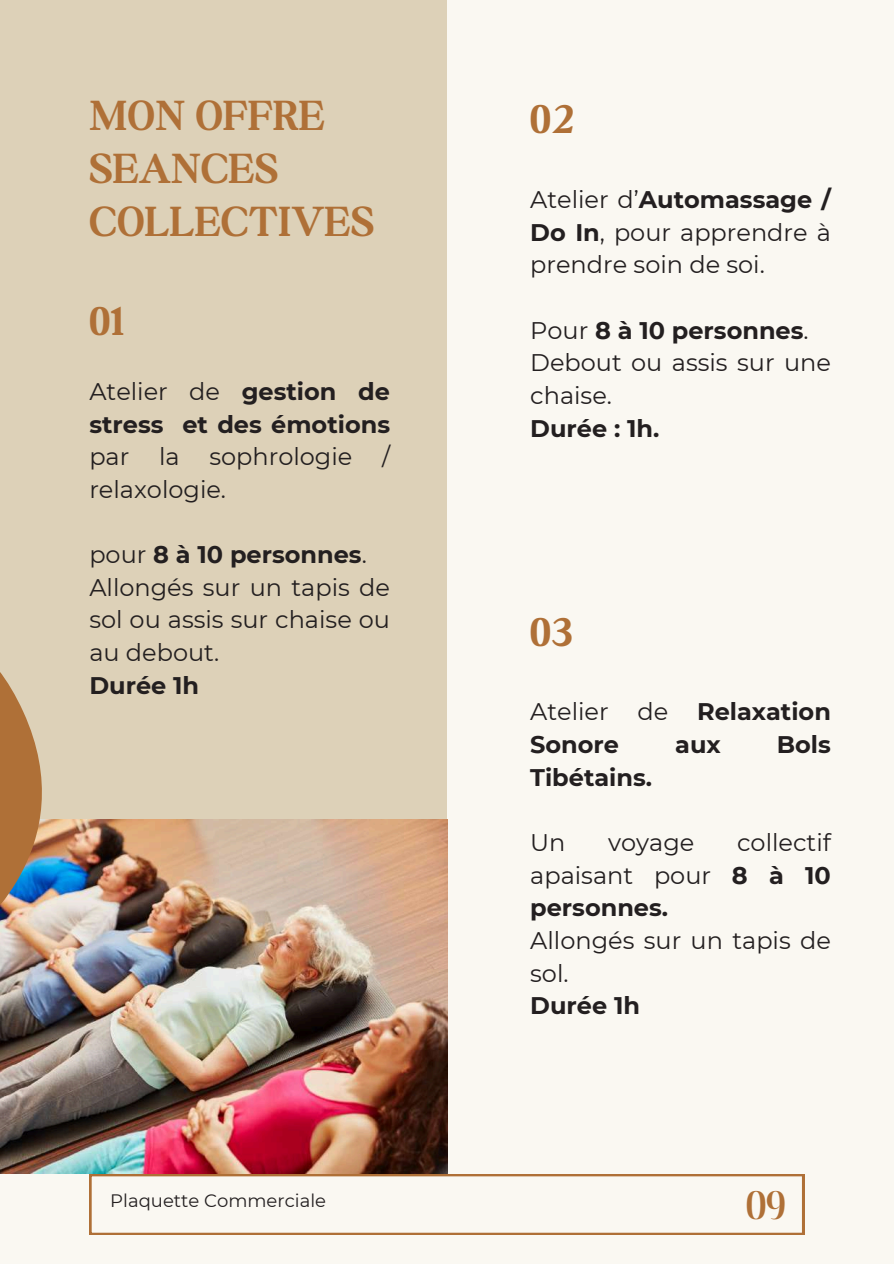
<style>
.page{position:relative;width:894px;height:1264px;background:#fff}
.page>*{position:absolute;margin:0;border:0;box-sizing:border-box;transform-origin:0 0}
.t1{font:700 45px/52.8px "Boston Angel";letter-spacing:.02em;color:#af7037}
.t2{font:300 45px "Boston Angel";color:#af7037}
.t3{font:24px/32.7px "Montserrat";color:#231f20}
.t4{font:700 24px/32.7px "Montserrat";color:#231f20}
.t5{font:18px "Montserrat";color:#231f20}
.s1{font-weight:400}
.s2{font-weight:700}
</style>
<div class="page">
<div style="left:0;top:0;width:893px;height:1263px;background:#faf8f2"></div>
<div style="left:0;top:0;width:446px;height:818px;background:#ddd1b8"></div>
<svg style="left:89px;top:1174px;width:715px;height:60px"></svg>
<img style="left:0;top:819px;width:447px;height:354px">
<img style="left:0;top:672px;width:110px;height:394px">
<h1 class="t1" style="left:89px;top:89px;width:286px">MON OFFRE<br>SEANCES<br>COLLECTIVES</h1>
<h1 class="t1" style="left:89px;top:294px;width:36px">01</h1>
<p class="t4" style="left:89px;top:375px;width:302px"><span class="s1">Atelier de</span> gestion de stress et des émotions</p>
<p class="t3" style="left:89px;top:440px;width:302px">par la sophrologie / relaxologie.</p>
<p class="t3" style="left:89px;top:538px;width:302px">pour <span class="s2">8 à 10 personnes</span>.<br>Allongés sur un tapis de sol ou assis sur chaise ou au debout.</p>
<p class="t4" style="left:89px;top:668px;width:111px">Durée 1h</p>
<h1 class="t1" style="left:530px;top:92px;width:44px">02</h1>
<p class="t3" style="left:530px;top:183px;width:302px;text-align:justify">Atelier d’<span class="s2">Automassage / Do In</span>, pour apprendre à prendre soin de soi.</p>
<p class="t3" style="left:530px;top:314px;width:302px">Pour <span class="s2">8 à 10 personnes</span>.<br>Debout ou assis sur une chaise.</p>
<p class="t4" style="left:530px;top:411px;width:131px">Durée : 1h.</p>
<h1 class="t1" style="left:530px;top:605px;width:44px">03</h1>
<p class="t4" style="left:530px;top:695px;width:302px"><span class="s1">Atelier de</span> Relaxation<br>Sonore</p>
<p class="t4" style="left:675px;top:728px;width:47px">aux</p>
<p class="t4" style="left:776px;top:728px;width:56px">Bols</p>
<p class="t4" style="left:530px;top:760px;width:123px">Tibétains.</p>
<p class="t3" style="left:530px;top:826px;width:302px;text-align:justify;text-indent:207px">collectif apaisant pour <span class="s2">8 à 10 personnes.</span></p>
<p class="t3" style="left:530px;top:923px;width:302px">Allongés sur un tapis de sol.</p>
<p class="t4" style="left:530px;top:989px;width:111px">Durée 1h</p>
<p class="t3" style="left:530px;top:826px;width:37px">Un</p>
<p class="t3" style="left:608px;top:826px;width:88px">voyage</p>
<p class="t5" style="left:110px;top:1189px;width:217px">Plaquette Commerciale</p>
<h1 class="t2" style="left:746px;top:1177px;width:41px">09</h1>
</div>
